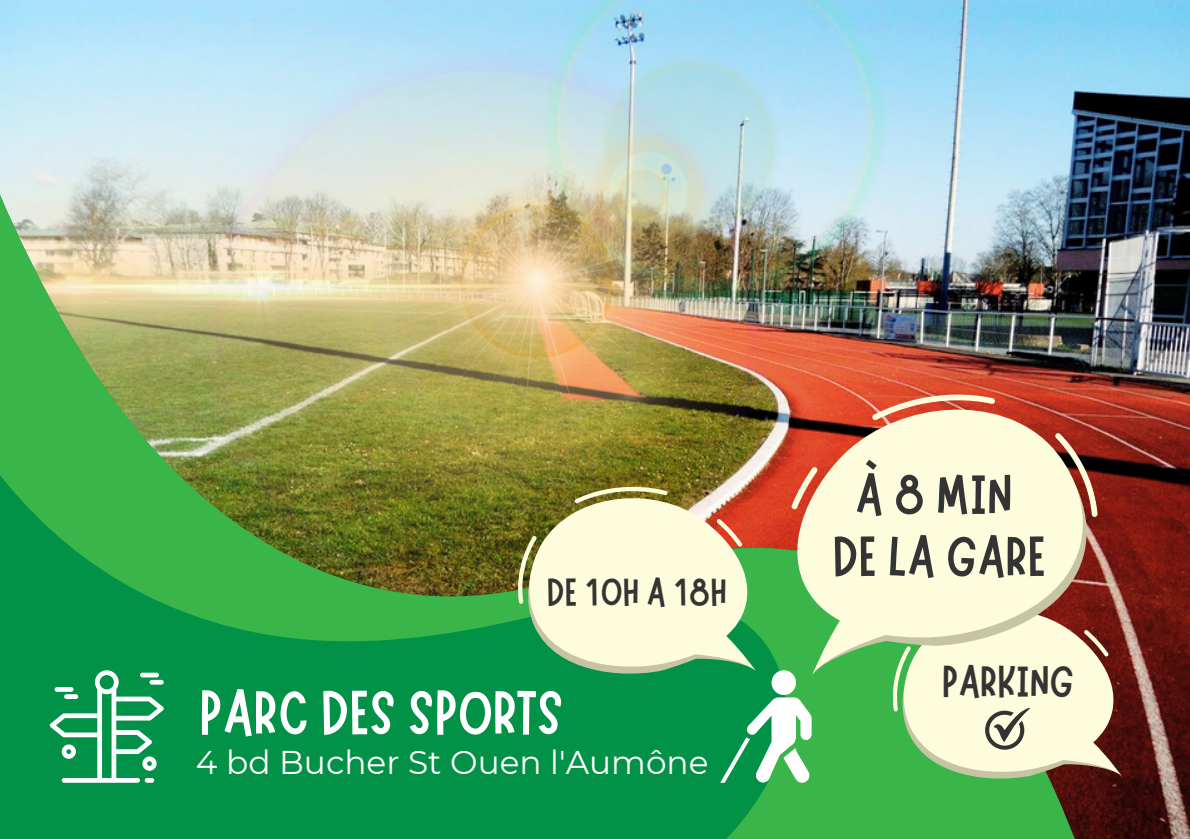
<style>
.page{position:relative;width:1190px;height:839px;background:#fff}
.page>*{position:absolute;margin:0;border:0;box-sizing:border-box;transform-origin:0 0}
.t1{font:62.6px "Marykate";color:#fff}
.t2{font:56.8px "Marykate";color:#343434}
.t3{font:44.2px "Marykate";color:#343434}
.t4{font:39.2px "Marykate";color:#343434}
.t5{font:32.8px "Montserrat";color:#fff}
</style>
<div class="page">
<img style="left:1123px;top:0;width:67px;height:838px">
<img style="left:0;top:0;width:1123px;height:838px">
<svg style="left:50px;top:670px;width:114px;height:112px"></svg>
<hr style="left:55px;top:687px;width:19px;height:4px;background:#fff;border-radius:2px">
<div style="left:64px;top:694px;width:14px;height:5px;background:#fff;border-radius:2px"></div>
<div style="left:140px;top:672px;width:19px;height:5px;background:#fff;border-radius:2px"></div>
<div style="left:150px;top:679px;width:14px;height:5px;background:#fff;border-radius:2px"></div>
<svg style="left:756px;top:365px;width:356px;height:310px;fill:#fdfcdc"></svg>
<svg style="left:893px;top:598px;width:229px;height:184px"></svg>
<svg style="left:523px;top:493px;width:233px;height:185px;fill:#029247"></svg>
<svg style="left:518px;top:535px;width:6px;height:68px"></svg>
<svg style="left:524px;top:486px;width:232px;height:185px;fill:#fdfcdc"></svg>
<div style="left:771px;top:670px;width:25px;height:25px;background:#fff;border-radius:50%"></div>
<svg style="left:720px;top:697px;width:91px;height:85px"></svg>
<p class="t4" style="left:547px;top:566px;width:182px">DE 10H A 18H</p>
<p class="t1" style="left:199px;top:672px;width:366px">PARC DES SPORTS</p>
<p class="t5" style="left:196px;top:742px;width:514px">4 bd Bucher St Ouen l'Aumône</p>
<p class="t2" style="left:855px;top:457px;width:159px">À8MIN</p>
<p class="t2" style="left:833px;top:519px;width:215px">DE LA GARE</p>
<p class="t3" style="left:942px;top:653px;width:134px">PARKING</p>
</div>
